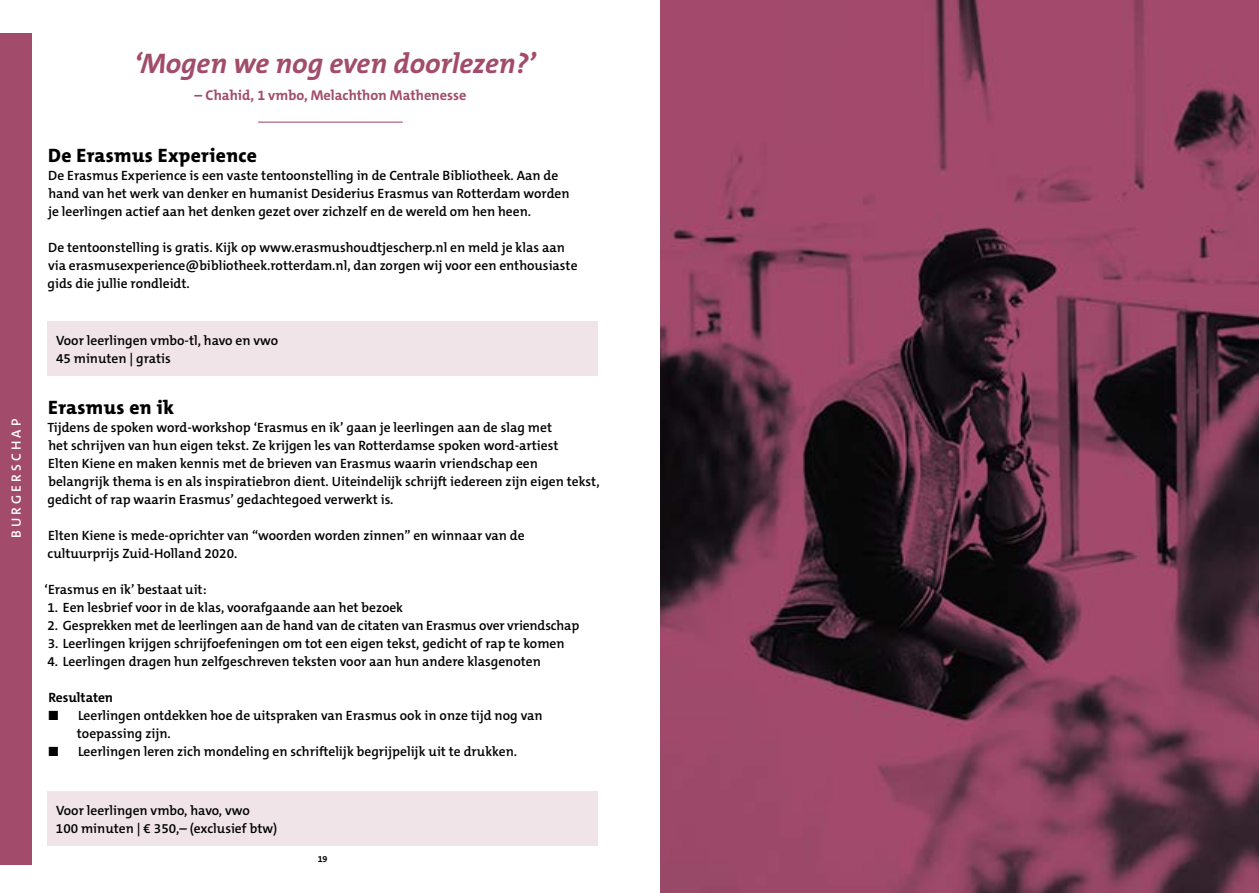
<style>
.page{position:relative;width:1259px;height:893px;background:#fff}
.page>*{position:absolute;margin:0;border:0;box-sizing:border-box;transform-origin:0 0}
.t1{font:italic 700 28.5px "The Mix C5";color:#a24b6b}
.t2{font:800 19.5px "The Mix C5";letter-spacing:.02em;color:#000}
.t3{font:700 14.25px "The Mix C5";color:#a24b6b}
.t4{font:600 13.5px/18px "The Mix C5";color:#000}
.t5{font:600 13.5px "The Mix C5";letter-spacing:.23em;color:#fff}
.t6{font:700 13.5px "The Mix C5";color:#000}
.t7{font:700 9px "The Mix C5";color:#000}
</style>
<div class="page">
<div style="left:0;top:33px;width:31px;height:831px;background:#a24b6b"></div>
<div style="left:47px;top:321px;width:551px;height:55px;background:#f0e4e8"></div>
<div style="left:47px;top:791px;width:551px;height:55px;background:#f0e4e8"></div>
<hr style="left:258px;top:122px;width:145px;height:1px;background:#a24b6b">
<img style="left:661px;top:0;width:598px;height:893px">
<p class="t5" style="left:7px;top:538px;width:121px;rotate:-90deg">BURGERSCHAP</p>
<h1 class="t1" style="left:134px;top:46px;width:403px">‘Mogen we nog even doorlezen?’</h1>
<p class="t3" style="left:194px;top:86px;width:273px">– Chahid, 1 vmbo, Melachthon Mathenesse</p>
<h2 class="t2" style="left:48px;top:143px;width:210px">De Erasmus Experience</h2>
<p class="t4" style="left:48px;top:167px;width:523px">De Erasmus Experience is een vaste tentoonstelling in de Centrale Bibliotheek. Aan de hand van het werk van denker en humanist Desiderius Erasmus van Rotterdam worden je leerlingen actief aan het denken gezet over zichzelf en de wereld om hen heen.</p>
<p class="t4" style="left:48px;top:239px;width:531px">De tentoonstelling is gratis. Kijk op www.erasmushoudtjescherp.nl en meld je klas aan via erasmusexperience@bibliotheek.rotterdam.nl, dan zorgen wij voor een enthousiaste gids die jullie rondleidt.</p>
<p class="t4" style="left:56px;top:332px;width:224px">Voor leerlingen vmbo-tl, havo en vwo<br>45 minuten | gratis</p>
<h2 class="t2" style="left:48px;top:395px;width:127px">Erasmus en ik</h2>
<p class="t4" style="left:47px;top:419px;width:554px">Tijdens de spoken word-workshop ‘Erasmus en ik’ gaan je leerlingen aan de slag met<br>het schrijven van hun eigen tekst. Ze krijgen les van Rotterdamse spoken word-artiest<br>Elten Kiene en maken kennis met de brieven van Erasmus waarin vriendschap een belangrijk thema is en als inspiratiebron dient. Uiteindelijk schrijft iedereen zijn eigen tekst, gedicht of rap waarin Erasmus’ gedachtegoed verwerkt is.</p>
<p class="t4" style="left:48px;top:527px;width:478px">Elten Kiene is mede-oprichter van “woorden worden zinnen” en winnaar van de cultuurprijs Zuid-Holland 2020.</p>
<p class="t4" style="left:45px;top:581px;width:163px">‘Erasmus en ik’ bestaat uit:</p>
<p class="t4" style="left:47px;top:599px;width:357px">1. Een lesbrief voor in de klas, voorafgaande aan het bezoek</p>
<p class="t4" style="left:48px;top:617px;width:533px">2. Gesprekken met de leerlingen aan de hand van de citaten van Erasmus over vriendschap</p>
<p class="t4" style="left:48px;top:635px;width:518px">3. Leerlingen krijgen schrijfoefeningen om tot een eigen tekst, gedicht of rap te komen</p>
<p class="t4" style="left:48px;top:653px;width:495px">4. Leerlingen dragen hun zelfgeschreven teksten voor aan hun andere klasgenoten</p>
<p class="t6" style="left:48px;top:689px;width:66px">Resultaten</p>
<p class="t4" style="left:77px;top:706px;width:467px;text-indent:-28px">■ Leerlingen ontdekken hoe de uitspraken van Erasmus ook in onze tijd nog van toepassing zijn.</p>
<p class="t4" style="left:49px;top:742px;width:470px">■ Leerlingen leren zich mondeling en schriftelijk begrijpelijk uit te drukken.</p>
<p class="t4" style="left:56px;top:802px;width:223px">Voor leerlingen vmbo, havo, vwo<br>100 minuten | € 350,– (exclusief btw)</p>
<p class="t7" style="left:318px;top:853px;width:11px">19</p>
</div>
